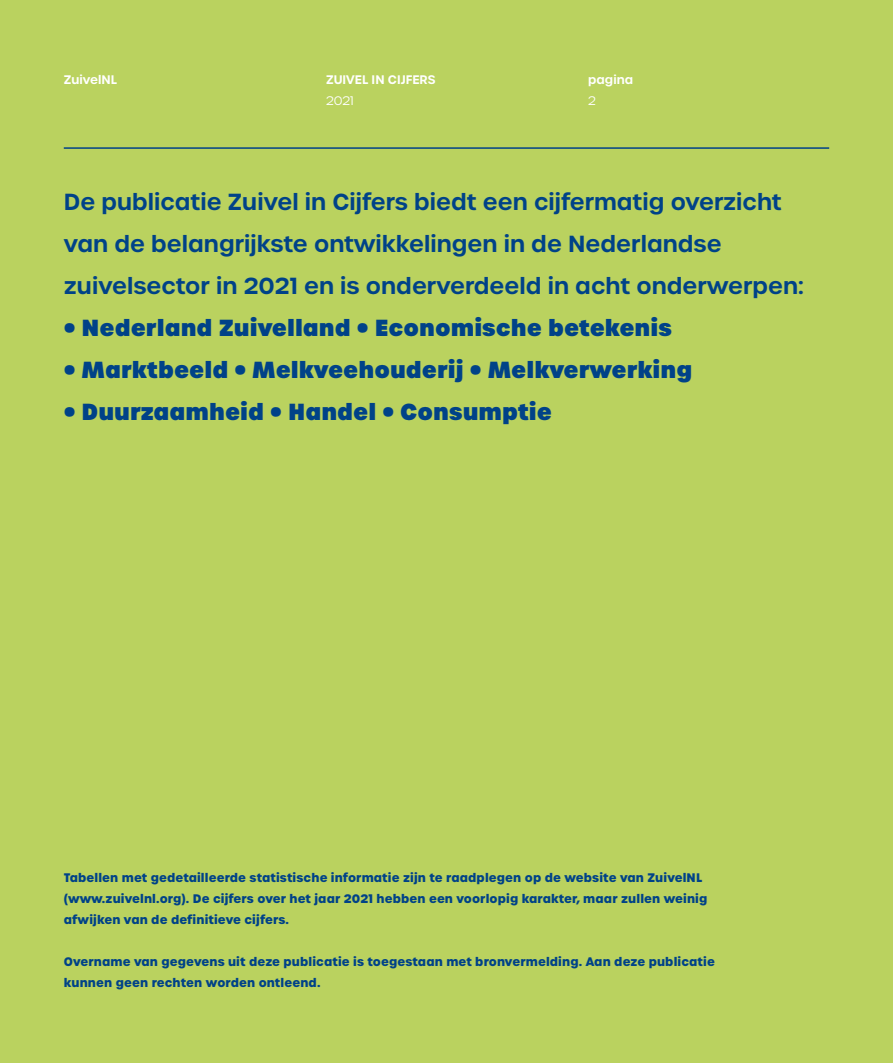
<style>
.page{position:relative;width:893px;height:1063px;background:#bad25f}
.page>*{position:absolute;margin:0;border:0;box-sizing:border-box;transform-origin:0 0}
.t1{font:600 22.5px/42px "Urbane";color:#004288}
.t2{font:800 22.5px "Urbane";color:#004288}
.t3{font:700 12px/21px "Urbane";letter-spacing:.01em;color:#004288}
.t4{font:600 12px "Urbane";color:#fff}
.t5{font:300 12px "Urbane";color:#fff}
</style>
<div class="page">
<hr style="left:64px;top:147px;width:765px;height:2px;background:#004288">
<p class="t4" style="left:64px;top:72px;width:55px">ZuivelNL</p>
<p class="t4" style="left:588px;top:72px;width:46px">pagina</p>
<p class="t5" style="left:588px;top:93px;width:9px">2</p>
<p class="t4" style="left:326px;top:72px;width:111px">ZUIVEL IN CIJFERS</p>
<p class="t5" style="left:326px;top:93px;width:29px">2021</p>
<h1 class="t1" style="left:64px;top:181px;width:742px">De publicatie Zuivel in Cijfers biedt een cijfermatig overzicht van de belangrijkste ontwikkelingen in de Nederlandse zuivelsector in 2021 en is onderverdeeld in acht onderwerpen:</h1>
<h1 class="t2" style="left:64px;top:312px;width:610px">• Nederland Zuivelland • Economische betekenis</h1>
<h1 class="t2" style="left:64px;top:354px;width:630px">• Marktbeeld • Melkveehouderij • Melkverwerking</h1>
<h1 class="t2" style="left:64px;top:396px;width:490px">• Duurzaamheid • Handel • Consumptie</h1>
<p class="t3" style="left:64px;top:867px;width:645px">Tabellen met gedetailleerde statistische informatie zijn te raadplegen op de website van ZuivelNL (www.zuivelnl.org). De cijfers over het jaar 2021 hebben een voorlopig karakter, maar zullen weinig afwijken van de definitieve cijfers.</p>
<p class="t3" style="left:64px;top:951px;width:653px">Overname van gegevens uit deze publicatie is toegestaan met bronvermelding. Aan deze publicatie kunnen geen rechten worden ontleend.</p>
</div>
